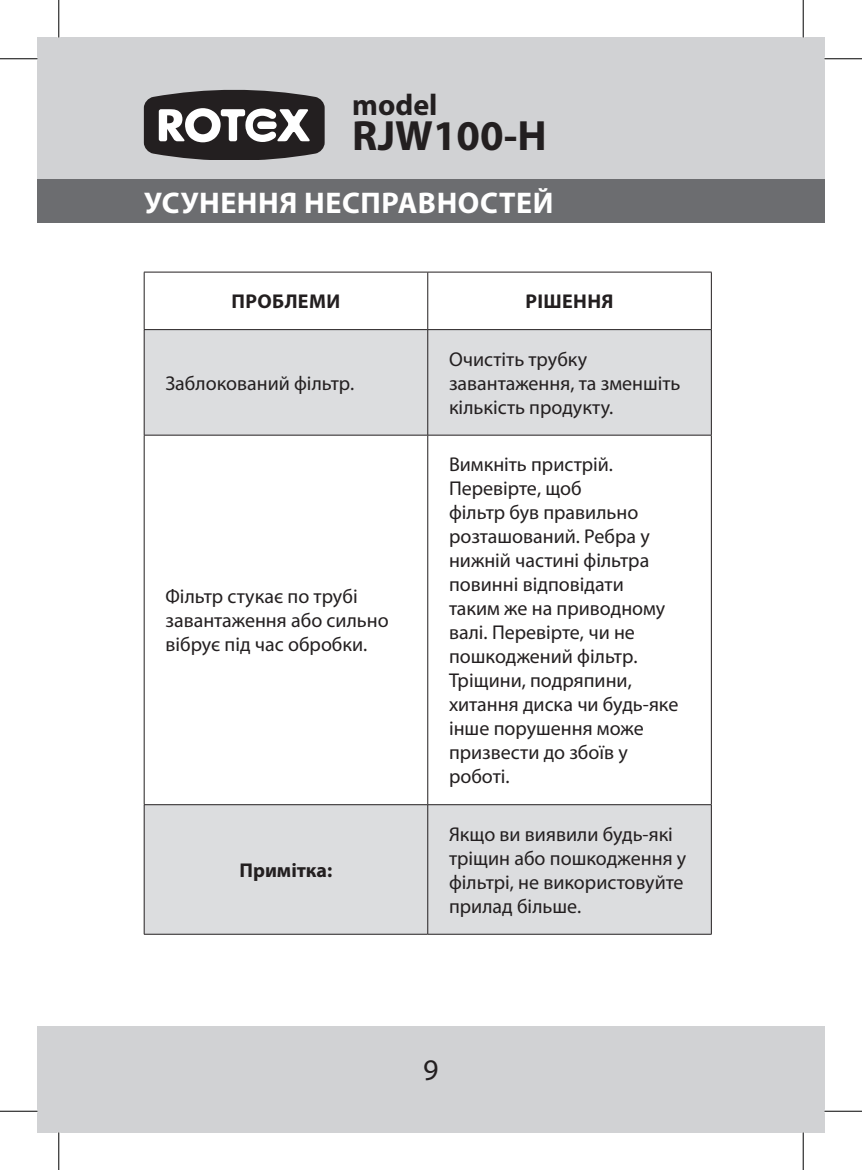
<style>
.page{position:relative;width:862px;height:1170px;background:#fff}
.page>*{position:absolute;margin:0;border:0;box-sizing:border-box;transform-origin:0 0}
.t1{font:700 42.5px "Myriad Pro";color:#231f20}
.t2{font:700 30px "Myriad Pro";letter-spacing:.02em;color:#fff}
.t3{font:700 30px "Myriad Pro";color:#231f20}
.t4{font:30px "Myriad Pro";color:#231f20}
.Text{font:20px/24px "Myriad Pro";color:#231f20}
.Attention{font:700 20px "Myriad Pro";letter-spacing:.02em;color:#231f20}
.Text-2{font:700 20px "Myriad Pro";color:#231f20}
</style>
<div class="page">
<div style="left:38px;top:38px;width:21px;height:185px;background:#d1d2d4"></div>
<div style="left:59px;top:38px;width:765px;height:185px;background:#d1d2d4"></div>
<div style="left:38px;top:180px;width:21px;height:43px;background:#6c6d70"></div>
<div style="left:59px;top:180px;width:765px;height:43px;background:#6c6d70"></div>
<div style="left:38px;top:1026px;width:21px;height:106px;background:#d1d2d4"></div>
<div style="left:59px;top:1026px;width:765px;height:106px;background:#d1d2d4"></div>
<svg style="left:144px;top:90px;width:181px;height:69px"></svg>
<svg style="left:145px;top:330px;width:566px;height:604px"></svg>
<hr style="left:144px;top:272px;width:284px;height:1px;background:#231f20">
<hr style="left:144px;top:272px;width:1px;height:57px;background:#231f20">
<hr style="left:428px;top:272px;width:283px;height:1px;background:#231f20">
<hr style="left:427px;top:272px;width:1px;height:57px;background:#231f20">
<hr style="left:711px;top:272px;width:1px;height:57px;background:#231f20">
<hr style="left:144px;top:329px;width:284px;height:1px;background:#231f20">
<hr style="left:144px;top:330px;width:1px;height:105px;background:#231f20">
<hr style="left:428px;top:329px;width:283px;height:1px;background:#231f20">
<hr style="left:427px;top:330px;width:1px;height:105px;background:#231f20">
<hr style="left:711px;top:330px;width:1px;height:105px;background:#231f20">
<hr style="left:144px;top:435px;width:284px;height:1px;background:#231f20">
<hr style="left:144px;top:435px;width:1px;height:369px;background:#231f20">
<hr style="left:428px;top:435px;width:283px;height:1px;background:#231f20">
<hr style="left:427px;top:435px;width:1px;height:369px;background:#231f20">
<hr style="left:711px;top:435px;width:1px;height:369px;background:#231f20">
<hr style="left:144px;top:804px;width:284px;height:1px;background:#231f20">
<hr style="left:144px;top:805px;width:1px;height:129px;background:#231f20">
<hr style="left:428px;top:804px;width:283px;height:1px;background:#231f20">
<hr style="left:427px;top:805px;width:1px;height:129px;background:#231f20">
<hr style="left:711px;top:805px;width:1px;height:129px;background:#231f20">
<hr style="left:144px;top:934px;width:284px;height:1px;background:#231f20">
<hr style="left:428px;top:934px;width:283px;height:1px;background:#231f20">
<hr style="left:0;top:58px;width:38px;height:1px;background:#000">
<hr style="left:824px;top:58px;width:38px;height:1px;background:#000">
<hr style="left:0;top:1111px;width:38px;height:1px;background:#000">
<hr style="left:824px;top:1111px;width:38px;height:1px;background:#000">
<hr style="left:58px;top:0;width:1px;height:38px;background:#000">
<hr style="left:58px;top:1132px;width:1px;height:38px;background:#000">
<hr style="left:802px;top:0;width:1px;height:38px;background:#000">
<hr style="left:802px;top:1132px;width:1px;height:38px;background:#000">
<h2 class="t3" style="left:352px;top:85px;width:87px">model</h2>
<h1 class="t1" style="left:352px;top:108px;width:196px">RJW100-H</h1>
<p class="t2" style="left:144px;top:183px;width:411px">УСУНЕННЯ НЕСПРАВНОСТЕЙ</p>
<p class="Attention" style="left:231px;top:289px;width:110px">ПРОБЛЕМИ</p>
<p class="Attention" style="left:525px;top:289px;width:90px">РІШЕННЯ</p>
<p class="Text" style="left:165px;top:371px;width:190px">Заблокований фільтр.</p>
<p class="Text" style="left:165px;top:584px;width:225px">Фільтр стукає по трубі завантаження або сильно вібрує під час обробки.</p>
<p class="Text-2" style="left:239px;top:857px;width:94px">Примітка:</p>
<p class="Text" style="left:449px;top:347px;width:233px">Очистіть трубку завантаження, та зменшіть кількість продукту.</p>
<p class="Text" style="left:449px;top:452px;width:231px">Вимкніть пристрій.<br>Перевірте, щоб<br>фільтр був правильно розташований. Ребра у нижній частині фільтра повинні відповідати таким же на приводному валі. Перевірте, чи не пошкоджений фільтр.<br>Тріщини, подряпини, хитання диска чи будь-яке інше порушення може призвести до збоїв у роботі.</p>
<p class="Text" style="left:449px;top:822px;width:239px">Якщо ви виявили будь-які тріщин або пошкодження у фільтрі, не використовуйте прилад більше.</p>
<h2 class="t4" style="left:423px;top:1051px;width:17px">9</h2>
</div>
